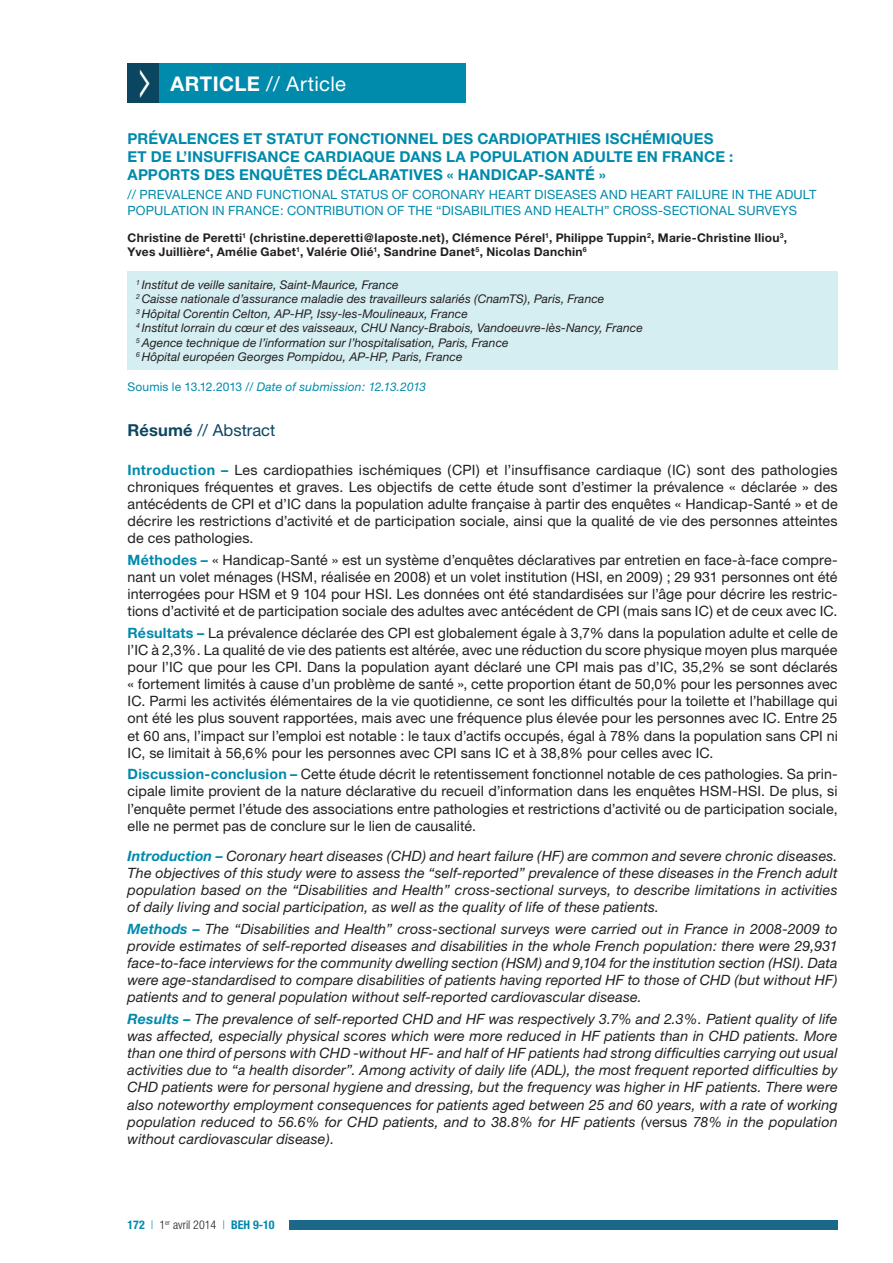
<style>
.page{position:relative;width:893px;height:1263px;background:#fff}
.page>*{position:absolute;margin:0;border:0;box-sizing:border-box;transform-origin:0 0}
.t1{font:20.25px "Helvetica Neue";letter-spacing:.015em;color:#fff}
.t2{font:700 20.25px "Helvetica Neue";color:#fff}
.t3{font:16.5px "Helvetica Neue";letter-spacing:.005em;color:#0b4660}
.t4{font:700 15px "Helvetica Neue";letter-spacing:.015em;color:#008aac}
.t5{font:14.25px/17.1px "Helvetica Neue";letter-spacing:.005em;color:#231f20;text-align:justify}
.t6{font:italic 14.25px/17.1px "Helvetica Neue";letter-spacing:.01em;color:#231f20;text-align:justify}
.t7{font:12.75px "Helvetica Neue";letter-spacing:.015em;color:#008aac}
.t8{font:italic 12px/14.4px "Helvetica Neue";letter-spacing:.005em;color:#231f20}
.t9{font:700 12px/14.4px "Helvetica Neue";letter-spacing:.025em;color:#231f20}
.t10{font:italic 12px "Helvetica Neue";letter-spacing:.015em;color:#008aac}
.t11{font:700 condensed 12px "Helvetica Neue";color:#008aac}
.s1{font-style:normal}
.s2{font-weight:700}
.s3{font-weight:700;color:#008aac}
.s4{font-weight:300}
.s5{font-weight:300;color:#231f20}
</style>
<div class="page">
<div style="left:278px;top:1220px;width:560px;height:10px;background:#1c6889"></div>
<div style="left:276px;top:1219px;width:13px;height:12px;background:#fff"></div>
<div style="left:128px;top:271px;width:710px;height:98px;background:#d5eef2"></div>
<div style="left:128px;top:64px;width:34px;height:39px;background:#0b4660"></div>
<div style="left:159px;top:64px;width:307px;height:39px;background:#008aac"></div>
<h1 class="t2" style="left:171px;top:72px;width:28px">Article</h1>
<h1 class="t1" style="left:266px;top:72px;width:81px">// Article</h1>
<p class="t4" style="left:128px;top:129px;width:51px">Pr évale</p>
<p class="t4" style="left:197px;top:129px;width:23px">nces</p>
<p class="t4" style="left:243px;top:129px;width:10px">etstat</p>
<p class="t4" style="left:303px;top:129px;width:67px">ut fonctio</p>
<p class="t4" style="left:397px;top:129px;width:56px">nnel descardiopathies</p>
<p class="t4" style="left:605px;top:129px;width:10px">isch</p>
<p class="t4" style="left:642px;top:129px;width:62px">émiques</p>
<p class="t4" style="left:128px;top:147px;width:10px">etdel</p>
<p class="t4" style="left:183px;top:147px;width:51px">’insuffisa</p>
<p class="t4" style="left:268px;top:147px;width:48px">nce cardia</p>
<p class="t4" style="left:362px;top:147px;width:94px">que dans lapop</p>
<p class="t4" style="left:502px;top:147px;width:21px">ulatio</p>
<p class="t4" style="left:558px;top:147px;width:58px">n adulte</p>
<p class="t4" style="left:637px;top:147px;width:98px">en France :</p>
<p class="t4" style="left:128px;top:165px;width:12px">apports</p>
<p class="t4" style="left:204px;top:165px;width:10px">dese</p>
<p class="t4" style="left:249px;top:165px;width:55px">nquêtes</p>
<p class="t4" style="left:327px;top:165px;width:32px">déclarati</p>
<p class="t4" style="left:413px;top:165px;width:88px">ves « Handicap</p>
<p class="t4" style="left:538px;top:165px;width:69px">-Santé »</p>
<p class="t7" style="left:128px;top:187px;width:30px">// Prevalence</p>
<p class="t7" style="left:226px;top:187px;width:10px">and</p>
<p class="t7" style="left:256px;top:187px;width:9px">functi</p>
<p class="t7" style="left:302px;top:187px;width:19px">onal</p>
<p class="t7" style="left:341px;top:187px;width:9px">status</p>
<p class="t7" style="left:392px;top:187px;width:69px">of coronary</p>
<p class="t7" style="left:489px;top:187px;width:10px">heart</p>
<p class="t7" style="left:535px;top:187px;width:9px">diseases</p>
<p class="t7" style="left:600px;top:187px;width:10px">andheart</p>
<p class="t7" style="left:676px;top:187px;width:9px">failure</p>
<p class="t7" style="left:732px;top:187px;width:8px">intheadult</p>
<p class="t7" style="left:128px;top:203px;width:27px">populati</p>
<p class="t7" style="left:189px;top:203px;width:56px">on in France</p>
<p class="t7" style="left:280px;top:203px;width:35px">: contributi</p>
<p class="t7" style="left:365px;top:203px;width:40px">on ofthe</p>
<p class="t7" style="left:436px;top:203px;width:23px">“Disabilities</p>
<p class="t7" style="left:524px;top:203px;width:10px">and</p>
<p class="t7" style="left:555px;top:203px;width:18px">Health</p>
<p class="t7" style="left:604px;top:203px;width:68px">” cross-secti</p>
<p class="t7" style="left:700px;top:203px;width:19px">onal</p>
<p class="t7" style="left:738px;top:203px;width:10px">surveys</p>
<p class="t9" style="left:128px;top:230px;width:661px">Christine de Peretti<sup>1</sup> (christine.deperetti@laposte.net), Clémence Pérel<sup>1</sup>, Philippe Tuppin<sup>2</sup>, Marie-Christine Iliou<sup>3</sup>,<br>Yves Juillière<sup>4</sup>, Amélie Gabet<sup>1</sup>, Valérie Olié<sup>1</sup>, Sandrine Danet<sup>5</sup>, Nicolas Danchin<sup>6</sup></p>
<p class="t8" style="left:136px;top:277px;width:508px"><sup>1</sup> Institut de veille sanitaire, Saint-Maurice, France<br><sup>2</sup> Caisse nationale d’assurance maladie des travailleurs salariés (CnamTS), Paris, France<br><sup>3</sup> Hôpital Corentin Celton, AP-HP, Issy-les-Moulineaux, France<br><sup>4</sup> Institut lorrain du cœur et des vaisseaux, CHU Nancy-Brabois, Vandoeuvre-lès-Nancy, France <sup>5</sup> Agence technique de l’information sur l’hospitalisation, Paris, France<br><sup>6</sup> Hôpital européen Georges Pompidou, AP-HP, Paris, France</p>
<p class="t10" style="left:128px;top:379px;width:300px"><span class="s1">Soumis le 13.12.2013 /</span>/ Date of submission: 12.13.2013</p>
<p class="t3" style="left:128px;top:420px;width:149px"><span class="s2">Résumé</span> // Abstract</p>
<p class="t5" style="left:128px;top:461px;width:712px"><span class="s3">Introduction –</span> Les cardiopathies ischémiques (CPI) et l’insuffisance cardiaque (IC) sont des pathologies chroniques fréquentes et graves. Les objectifs de cette étude sont d’estimer la prévalence « déclarée » des antécédents de CPI et d’IC dans la population adulte française à partir des enquêtes « Handicap-Santé » et de décrire les restrictions d’activité et de participation sociale, ainsi que la qualité de vie des personnes atteintes de ces pathologies.</p>
<p class="t5" style="left:128px;top:551px;width:712px"><span class="s3">Méthodes –</span> « Handicap-Santé » est un système d’enquêtes déclaratives par entretien en face-à-face compre&shy;nant un volet ménages (HSM, réalisée en 2008) et un volet institution (HSI, en 2009) ; 29 931 personnes ont été interrogées pour HSM et 9 104 pour HSI. Les données ont été standardisées sur l’âge pour décrire les restric&shy;tions d’activité et de participation sociale des adultes avec antécédent de CPI (mais sans IC) et de ceux avec IC.</p>
<p class="t5" style="left:128px;top:624px;width:712px"><span class="s3">Résultats –</span> La prévalence déclarée des CPI est globalement égale à 3,7% dans la population adulte et celle de l’IC à 2,3%. La qualité de vie des patients est altérée, avec une réduction du score physique moyen plus marquée pour l’IC que pour les CPI. Dans la population ayant déclaré une CPI mais pas d’IC, 35,2% se sont déclarés « fortement limités à cause d’un problème de santé », cette proportion étant de 50,0% pour les personnes avec IC. Parmi les activités élémentaires de la vie quotidienne, ce sont les difficultés pour la toilette et l’habillage qui ont été les plus souvent rapportées, mais avec une fréquence plus élevée pour les personnes avec IC. Entre 25 et 60 ans, l’impact sur l’emploi est notable : le taux d’actifs occupés, égal à 78% dans la population sans CPI ni IC, se limitait à 56,6% pour les personnes avec CPI sans IC et à 38,8% pour celles avec IC.</p>
<p class="t5" style="left:128px;top:765px;width:712px"><span class="s3">Discussion-conclusion –</span> Cette étude décrit le retentissement fonctionnel notable de ces pathologies. Sa prin&shy;cipale limite provient de la nature déclarative du recueil d’information dans les enquêtes HSM-HSI. De plus, si l’enquête permet l’étude des associations entre pathologies et restrictions d’activité ou de participation sociale, elle ne permet pas de conclure sur le lien de causalité.</p>
<p class="t6" style="left:128px;top:847px;width:712px"><span class="s3">Introduction –</span> Coronary heart diseases (CHD) and heart failure (HF) are common and severe chronic diseases.<br>The objectives of this study were to assess the “self-reported” prevalence of these diseases in the French adult population based on the “Disabilities and Health” cross-sectional surveys, to describe limitations in activities of daily living and social participation, as well as the quality of life of these patients.</p>
<p class="t6" style="left:128px;top:920px;width:712px"><span class="s3">Methods –</span> The “Disabilities and Health” cross-sectional surveys were carried out in France in 2008-2009 to provide estimates of self-reported diseases and disabilities in the whole French population: there were 29,931 face-to-face interviews for the community dwelling section (HSM) and 9,104 for the institution section (HSI). Data were age-standardised to compare disabilities of patients having reported HF to those of CHD (but without HF) patients and to general population without self-reported cardiovascular disease.</p>
<p class="t6" style="left:128px;top:1010px;width:712px"><span class="s3">Results –</span> The prevalence of self-reported CHD and HF was respectively 3.7% and 2.3%. Patient quality of life was affected, especially physical scores which were more reduced in HF patients than in CHD patients. More than one third of persons with CHD -without HF- and half of HF patients had strong difficulties carrying out usual activities due to “a health disorder”. Among activity of daily life (ADL), the most frequent reported difficulties by CHD patients were for personal hygiene and dressing, but the frequency was higher in HF patients. There were also noteworthy employment consequences for patients aged between 25 and 60 years, with a rate of working population reduced to 56.6% for CHD patients, and to 38.8% for HF patients (<span class="s1">versus</span> 78% in the population without cardiovascular disease).</p>
<p class="t11" style="left:128px;top:1218px;width:149px">172 <span class="s4">|</span> <span class="s5">1</span><sup>er</sup> <span class="s5">avril 2014</span> <span class="s4">|</span> BEH 9-10</p>
</div>
